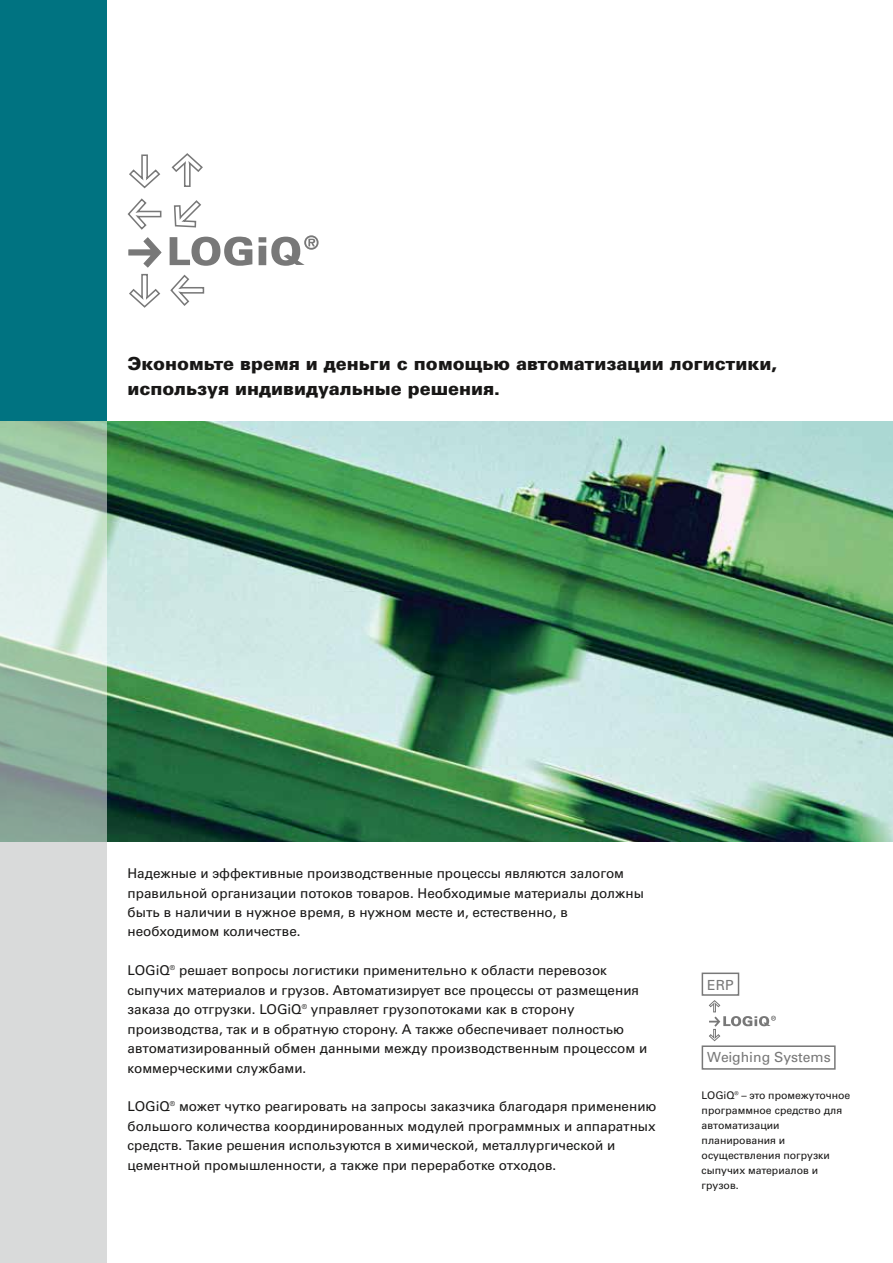
<style>
.page{position:relative;width:893px;height:1263px;background:#fff}
.page>*{position:absolute;margin:0;border:0;box-sizing:border-box;transform-origin:0 0}
.t1{font:900 18px/26px "Univers Cyr";color:#181716}
.t2{font:13.95px "Univers";color:#787878}
.t3{font:13.5px/19.5px "Univers Cyr";color:#181716}
.t4{font:10.5px/15px "Univers Cyr";color:#181716}
</style>
<div class="page">
<div style="left:0;top:0;width:106px;height:421px;background:#007381"></div>
<img style="left:106px;top:421px;width:787px;height:421px">
<svg style="left:0;top:421px;width:106px;height:421px;background:#acc7b7"></svg>
<div style="left:0;top:842px;width:106px;height:421px;background:#d9dada"></div>
<svg style="left:127px;top:153px;width:125px;height:155px"></svg>
<svg style="left:259px;top:235px;width:60px;height:31px"></svg>
<svg style="left:701px;top:972px;width:135px;height:98px"></svg>
<h1 class="t1" style="left:128px;top:350px;width:651px">Экономьте время и деньги с помощью автоматизации логистики, используя индивидуальные решения.</h1>
<p class="t3" style="left:128px;top:863px;width:518px">Надежные и эффективные производственные процессы являются залогом правильной организации потоков товаров. Необходимые материалы должны быть в наличии в нужное время, в нужном месте и, естественно, в необходимом количестве.</p>
<p class="t3" style="left:128px;top:961px;width:521px">LOGiQ® решает вопросы логистики применительно к области перевозок сыпучих материалов и грузов. Автоматизирует все процессы от размещения заказа до отгрузки. LOGiQ® управляет грузопотоками как в сторону производства, так и в обратную сторону. А также обеспечивает полностью автоматизированный обмен данными между производственным процессом и коммерческими службами.</p>
<p class="t3" style="left:128px;top:1097px;width:530px">LOGiQ® может чутко реагировать на запросы заказчика благодаря применению большого количества координированных модулей программных и аппаратных средств. Такие решения используются в химической, металлургической и цементной промышленности, а также при переработке отходов.</p>
<p class="t4" style="left:702px;top:1088px;width:150px">LOGiQ® – это промежуточное программное средство для автоматизации планирования и осуществления погрузки сыпучих материалов и грузов.</p>
<p class="t2" style="left:707px;top:976px;width:28px">ERP</p>
<p class="t2" style="left:707px;top:1049px;width:125px">Weighing Systems</p>
</div>
